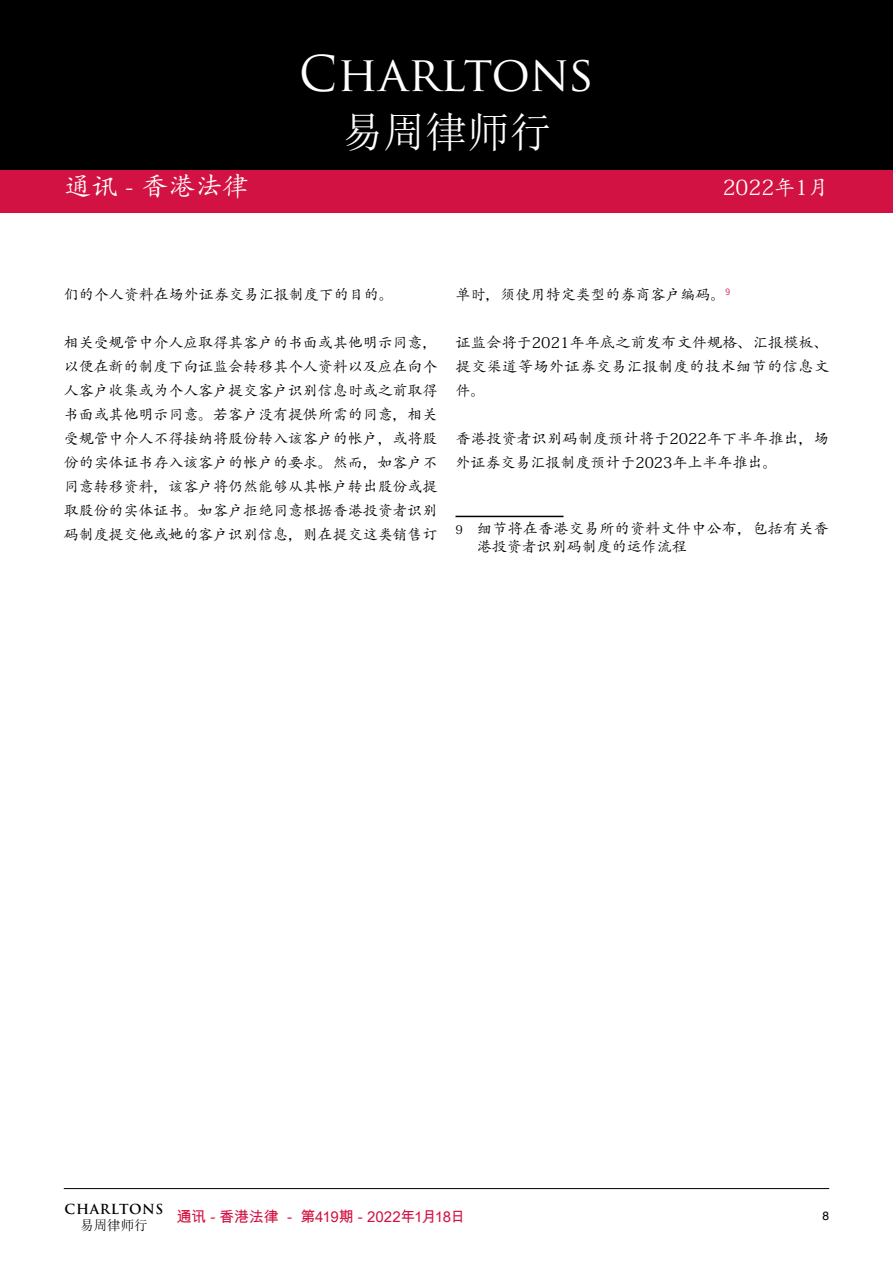
<style>
.page{position:relative;width:893px;height:1263px;background:#fff}
.page>*{position:absolute;margin:0;border:0;box-sizing:border-box;transform-origin:0 0}
.t1{font:48px "Trajan Pro";color:#fff}
.t2{font:42px "Sim Sun";color:#fff}
.t3{font:27px "Adobe Kaiti Std";color:#fff}
.t4{font:21px "Adobe Kaiti Std";color:#fff}
.t5{font:15px/24px "Adobe Kaiti Std";color:#000;text-align:justify}
.t6{font:15px "Arial Unicode MS";letter-spacing:-.03em;color:#d21242}
.t7{font:700 13.5px "Trajan Pro";letter-spacing:.05em;color:#000}
.t8{font:13.5px "Sim Sun";color:#000}
.t9{font:12px "Helvetica";color:#000}
.s1{font-size:12px}
</style>
<div class="page">
<hr style="left:64px;top:1188px;width:765px;height:1px;background:#000">
<div style="left:0;top:0;width:893px;height:170px;background:#000"></div>
<div style="left:0;top:170px;width:893px;height:37px;background:#d21242"></div>
<div style="left:0;top:202px;width:893px;height:11px;background:#d21242"></div>
<hr style="left:455px;top:516px;width:108px;height:1px;background:#000">
<h1 class="t1" style="left:299px;top:43px;width:297px">CHARLTONS</h1>
<h2 class="t2" style="left:341px;top:111px;width:212px">易周律师行</h2>
<h3 class="t3" style="left:64px;top:170px;width:187px">通讯 - 香港法律</h3>
<h3 class="t4" style="left:723px;top:174px;width:108px">2022年1月</h3>
<p class="t5" style="left:64px;top:283px;width:332px">们的个人资料在场外证券交易汇报制度下的目的。</p>
<p class="t5" style="left:64px;top:331px;width:375px">相关受规管中介人应取得其客户的书面或其他明示同意，以便在新的制度下向证监会转移其个人资料以及应在向个人客户收集或为个人客户提交客户识别信息时或之前取得书面或其他明示同意。若客户没有提供所需的同意，相关受规管中介人不得接纳将股份转入该客户的帐户，或将股份的实体证书存入该客户的帐户的要求。然而，如客户不同意转移资料，该客户将仍然能够从其帐户转出股份或提取股份的实体证书。如客户拒绝同意根据香港投资者识别码制度提交他或她的客户识别信息，则在提交这类销售订</p>
<p class="t5" style="left:455px;top:283px;width:276px">单时，须使用特定类型的券商客户编码。<sup>9</sup></p>
<p class="t5" style="left:455px;top:331px;width:375px">证监会将于2021年年底之前发布文件规格、汇报模板、提交渠道等场外证券交易汇报制度的技术细节的信息文件。</p>
<p class="t5" style="left:455px;top:427px;width:375px">香港投资者识别码制度预计将于2022年下半年推出，场外证券交易汇报制度预计于2023年上半年推出。</p>
<p class="t5" style="left:477px;top:520px;width:354px;line-height:18px;text-indent:-21px"><span class="s1">9</span> 细节将在香港交易所的资料文件中公布，包括有关香港投资者识别码制度的运作流程</p>
<p class="t7" style="left:65px;top:1200px;width:100px">CHARLTONS</p>
<p class="t8" style="left:80px;top:1218px;width:69px">易周律师行</p>
<p class="t6" style="left:177px;top:1205px;width:290px">通讯 - 香港法律 - 第419期 - 2022年1月18日</p>
<p class="t9" style="left:822px;top:1206px;width:8px">8</p>
</div>
